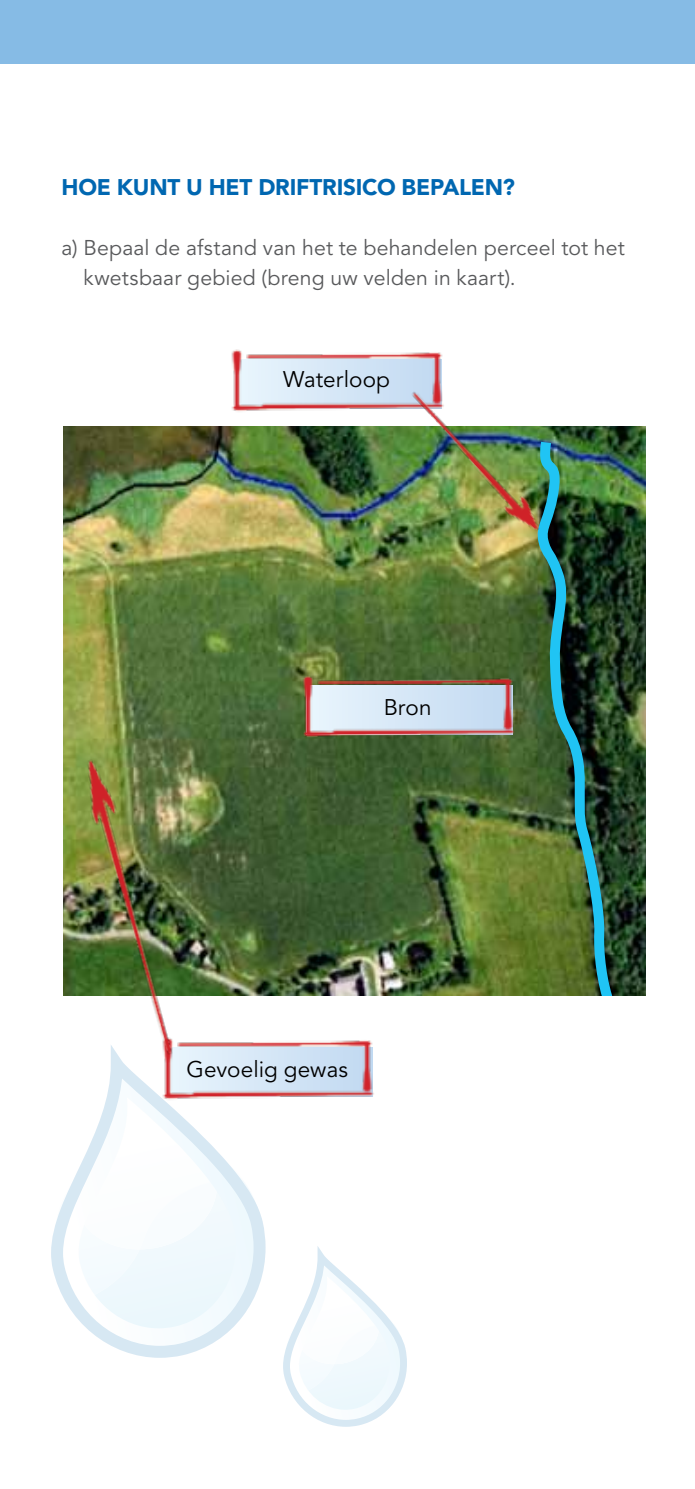
<style>
.page{position:relative;width:695px;height:1489px;background:#fff}
.page>*{position:absolute;margin:0;border:0;box-sizing:border-box;transform-origin:0 0}
.t1{font:900 22.5px "Avenir LT Std";letter-spacing:-.01em;color:#0067b1}
.t2{font:22.5px "Avenir LT Std";letter-spacing:.005em;color:#000}
.t3{font:21.25px/30px "Avenir LT Std";letter-spacing:.01em;color:#58595b}
</style>
<div class="page">
<div style="left:0;top:0;width:694px;height:64px;background:#86bbe5"></div>
<img style="left:64px;top:426px;width:581px;height:569px">
<img style="left:527px;top:431px;width:95px;height:564px">
<img style="left:231px;top:349px;width:212px;height:63px">
<img style="left:298px;top:673px;width:220px;height:71px">
<img style="left:202px;top:1040px;width:172px;height:57px">
<img style="left:383px;top:367px;width:183px;height:191px">
<img style="left:63px;top:730px;width:139px;height:314px">
<svg style="left:51px;top:1044px;width:214px;height:313px"></svg>
<svg style="left:283px;top:1246px;width:124px;height:181px"></svg>
<p class="t1" style="left:61px;top:174px;width:455px">HOE KUNT U HET DRIFTRISICO BEPALEN?</p>
<p class="t3" style="left:83px;top:233px;width:542px;text-indent:-22px">a) Bepaal de afstand van het te behandelen perceel tot het kwetsbaar gebied (breng uw velden in kaart).</p>
<p class="t2" style="left:283px;top:366px;width:108px">Waterloop</p>
<p class="t2" style="left:383px;top:694px;width:49px">Bron</p>
<p class="t2" style="left:186px;top:1055px;width:163px">Gevoelig gewas</p>
</div>
